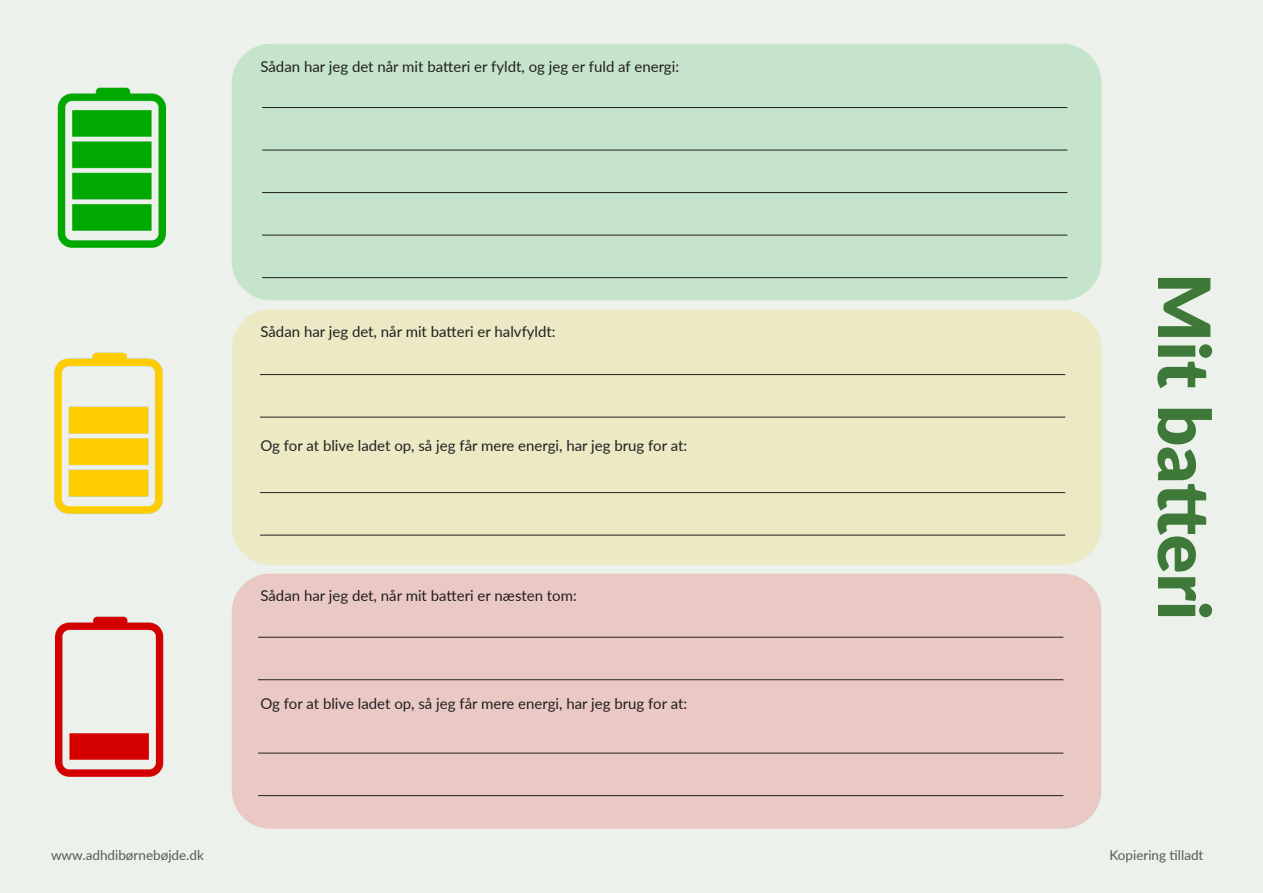
<style>
.page{position:relative;width:1263px;height:893px;background:#ecf1eb}
.page>*{position:absolute;margin:0;border:0;box-sizing:border-box;transform-origin:0 0}
.GRØN_overskrift{font:900 72px "Lato";color:#3e7939}
.t1{font:15px "Lato";color:#231f20}
.t2{font:13.5px "Lato";color:#57585a}
</style>
<div class="page">
<img style="left:55px;top:616px;width:109px;height:161px">
<img style="left:54px;top:352px;width:109px;height:162px">
<img style="left:57px;top:87px;width:109px;height:161px">
<div style="left:232px;top:44px;width:869px;height:256px;background:#c5e4cb;border-radius:38px"></div>
<div style="left:232px;top:44px;width:869px;height:256px;border:2px solid #28b04b;border-radius:38px"></div>
<div style="left:232px;top:574px;width:869px;height:255px;background:#eac9c5;border-radius:38px"></div>
<div style="left:232px;top:310px;width:869px;height:255px;background:#ece9c5;border-radius:38px"></div>
<hr style="left:262px;top:107px;width:805px;height:1px;background:#231f20">
<hr style="left:262px;top:150px;width:805px;height:1px;background:#231f20">
<hr style="left:262px;top:192px;width:805px;height:1px;background:#231f20">
<hr style="left:262px;top:235px;width:805px;height:1px;background:#231f20">
<hr style="left:262px;top:277px;width:805px;height:1px;background:#231f20">
<hr style="left:260px;top:374px;width:805px;height:1px;background:#231f20">
<hr style="left:260px;top:417px;width:805px;height:1px;background:#231f20">
<hr style="left:260px;top:492px;width:805px;height:1px;background:#231f20">
<hr style="left:260px;top:535px;width:805px;height:1px;background:#231f20">
<hr style="left:258px;top:637px;width:805px;height:1px;background:#231f20">
<hr style="left:258px;top:679px;width:805px;height:1px;background:#231f20">
<hr style="left:258px;top:753px;width:805px;height:1px;background:#231f20">
<hr style="left:258px;top:795px;width:805px;height:1px;background:#231f20">
<p class="t1" style="left:260px;top:56px;width:420px">Sådan har jeg det når mit batteri er fyldt, og jeg er fuld af energi:</p>
<p class="t1" style="left:260px;top:321px;width:297px">Sådan har jeg det, når mit batteri er halvfyldt:</p>
<p class="t1" style="left:260px;top:435px;width:428px">Og for at blive ladet op, så jeg får mere energi, har jeg brug for at:</p>
<p class="t1" style="left:260px;top:585px;width:318px">Sådan har jeg det, når mit batteri er næsten tom:</p>
<p class="t1" style="left:260px;top:693px;width:428px">Og for at blive ladet op, så jeg får mere energi, har jeg brug for at:</p>
<p class="GRØN_overskrift" style="left:1238px;top:273px;width:349px;rotate:90deg">Mit batteri</p>
<p class="t2" style="left:51px;top:846px;width:154px">www.adhdibørnebøjde.dk</p>
<p class="t2" style="left:1109px;top:846px;width:95px">Kopiering tilladt</p>
</div>
